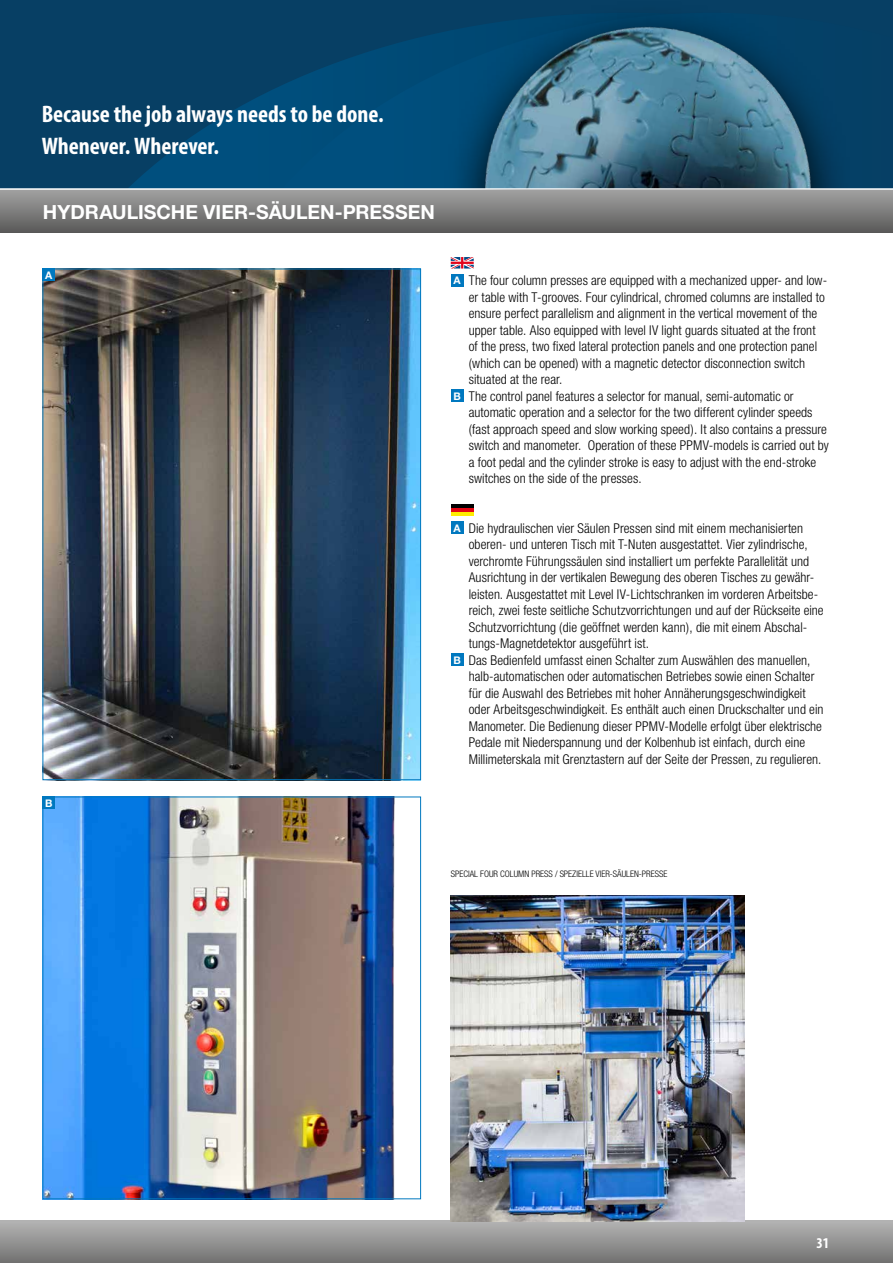
<style>
.page{position:relative;width:893px;height:1263px;background:#fff}
.page>*{position:absolute;margin:0;border:0;box-sizing:border-box;transform-origin:0 0}
.t1{font:700 condensed 24px/31.5px "Myriad Pro";color:#fff}
.t2{font:700 19.5px "Helvetica Neue";color:#fff}
.t3{font:700 condensed 15px "Myriad Pro";color:#fff}
.t4{font:300 condensed 13.5px "Helvetica Neue";letter-spacing:.005em;color:#000}
.t5{font:700 10.5px "Helvetica Neue";color:#fff}
.t6{font:300 condensed 9px "Helvetica Neue";color:#000}
.s1{font-weight:700;font-stretch:normal;font-size:10.5px;color:#fff}
</style>
<div class="page">
<svg style="left:0;top:190px;width:893px;height:42px;background:#7e7d7d"></svg>
<div style="left:0;top:0;width:893px;height:189px;background:#073f64"></div>
<svg style="left:129px;top:88px;width:147px;height:100px"></svg>
<div style="left:0;top:1221px;width:893px;height:42px;background:linear-gradient(to bottom,#b4b4b4,#737372)"></div>
<svg style="left:0;top:1221px;width:1px;height:42px"></svg>
<img style="left:276px;top:17px;width:556px;height:171px">
<hr style="left:0;top:188px;width:893px;height:2px;background:#fff">
<svg style="left:451px;top:257px;width:23px;height:12px"></svg>
<div style="left:451px;top:274px;width:12px;height:12px;background:#0078bf"></div>
<div style="left:451px;top:389px;width:12px;height:13px;background:#0078bf"></div>
<div style="left:451px;top:505px;width:23px;height:11px;background:#000"></div>
<div style="left:451px;top:510px;width:23px;height:6px;background:#ffed00"></div>
<hr style="left:451px;top:508px;width:23px;height:4px;background:#e30613">
<div style="left:451px;top:521px;width:12px;height:13px;background:#0078bf"></div>
<div style="left:451px;top:653px;width:12px;height:13px;background:#0078bf"></div>
<img style="left:45px;top:271px;width:374px;height:507px">
<div style="left:43px;top:269px;width:12px;height:12px;background:#0078bf"></div>
<img style="left:45px;top:799px;width:350px;height:398px">
<div style="left:43px;top:797px;width:378px;height:402px;border:1px solid #0078bf"></div>
<div style="left:43px;top:797px;width:12px;height:12px;background:#0078bf"></div>
<img style="left:451px;top:896px;width:293px;height:325px">
<h1 class="t1" style="left:42px;top:98px;width:344px">Because the job always needs to be done.<br>Whenever. Wherever.</h1>
<h2 class="t2" style="left:43px;top:200px;width:394px">HYDRAULISCHE VIER-SÄULEN-PRESSEN</h2>
<p class="t5" style="left:45px;top:269px;width:9px">A</p>
<p class="t5" style="left:45px;top:797px;width:9px">B</p>
<p class="t4" style="left:453px;top:272px;width:375px"><span class="s1">A</span> The four column presses are equipped with a mechanized upper- and low-</p>
<p class="t4" style="left:469px;top:289px;width:358px">er table with T-grooves. Four cylindrical, chromed columns are installed to</p>
<p class="t4" style="left:469px;top:305px;width:350px">ensure perfect parallelism and alignment in the vertical movement of the</p>
<p class="t4" style="left:469px;top:322px;width:348px">upper table. Also equipped with level IV light guards situated at the front</p>
<p class="t4" style="left:469px;top:338px;width:350px">of the press, two fixed lateral protection panels and one protection panel</p>
<p class="t4" style="left:469px;top:355px;width:338px">(which can be opened) with a magnetic detector disconnection switch</p>
<p class="t4" style="left:469px;top:371px;width:95px">situated at the rear.</p>
<p class="t4" style="left:453px;top:388px;width:342px"><span class="s1">B</span> The control panel features a selector for manual, semi-automatic or</p>
<p class="t4" style="left:469px;top:404px;width:345px">automatic operation and a selector for the two different cylinder speeds</p>
<p class="t4" style="left:469px;top:421px;width:360px">(fast approach speed and slow working speed). It also contains a pressure</p>
<p class="t4" style="left:469px;top:437px;width:362px">switch and manometer. Operation of these PPMV-models is carried out by</p>
<p class="t4" style="left:469px;top:454px;width:349px">a foot pedal and the cylinder stroke is easy to adjust with the end-stroke</p>
<p class="t4" style="left:469px;top:470px;width:174px">switches on the side of the presses.</p>
<p class="t4" style="left:453px;top:520px;width:351px"><span class="s1">A</span> Die hydraulischen vier Säulen Pressen sind mit einem mechanisierten</p>
<p class="t4" style="left:469px;top:536px;width:340px">oberen- und unteren Tisch mit T-Nuten ausgestattet. Vier zylindrische,</p>
<p class="t4" style="left:469px;top:553px;width:342px">verchromte Führungssäulen sind installiert um perfekte Parallelität und</p>
<p class="t4" style="left:469px;top:569px;width:347px">Ausrichtung in der vertikalen Bewegung des oberen Tisches zu gewähr-</p>
<p class="t4" style="left:469px;top:586px;width:351px">leisten. Ausgestattet mit Level IV-Lichtschranken im vorderen Arbeitsbe-</p>
<p class="t4" style="left:469px;top:602px;width:356px">reich, zwei feste seitliche Schutzvorrichtungen und auf der Rückseite eine</p>
<p class="t4" style="left:469px;top:619px;width:340px">Schutzvorrichtung (die geöffnet werden kann), die mit einem Abschal-</p>
<p class="t4" style="left:469px;top:635px;width:182px">tungs-Magnetdetektor ausgeführt ist.</p>
<p class="t4" style="left:453px;top:652px;width:358px"><span class="s1">B</span> Das Bedienfeld umfasst einen Schalter zum Auswählen des manuellen,</p>
<p class="t4" style="left:469px;top:668px;width:347px">halb-automatischen oder automatischen Betriebes sowie einen Schalter</p>
<p class="t4" style="left:469px;top:685px;width:338px">für die Auswahl des Betriebes mit hoher Annäherungsgeschwindigkeit</p>
<p class="t4" style="left:469px;top:701px;width:356px">oder Arbeitsgeschwindigkeit. Es enthält auch einen Druckschalter und ein</p>
<p class="t4" style="left:469px;top:718px;width:355px">Manometer. Die Bedienung dieser PPMV-Modelle erfolgt über elektrische</p>
<p class="t4" style="left:469px;top:734px;width:338px">Pedale mit Niederspannung und der Kolbenhub ist einfach, durch eine</p>
<p class="t4" style="left:469px;top:751px;width:354px">Millimeterskala mit Grenztastern auf der Seite der Pressen, zu regulieren.</p>
<p class="t6" style="left:451px;top:868px;width:218px">SPECIAL FOUR COLUMN PRESS / SPEZIELLE VIER-SÄULEN-PRESSE</p>
<p class="t3" style="left:816px;top:1233px;width:14px">31</p>
</div>
